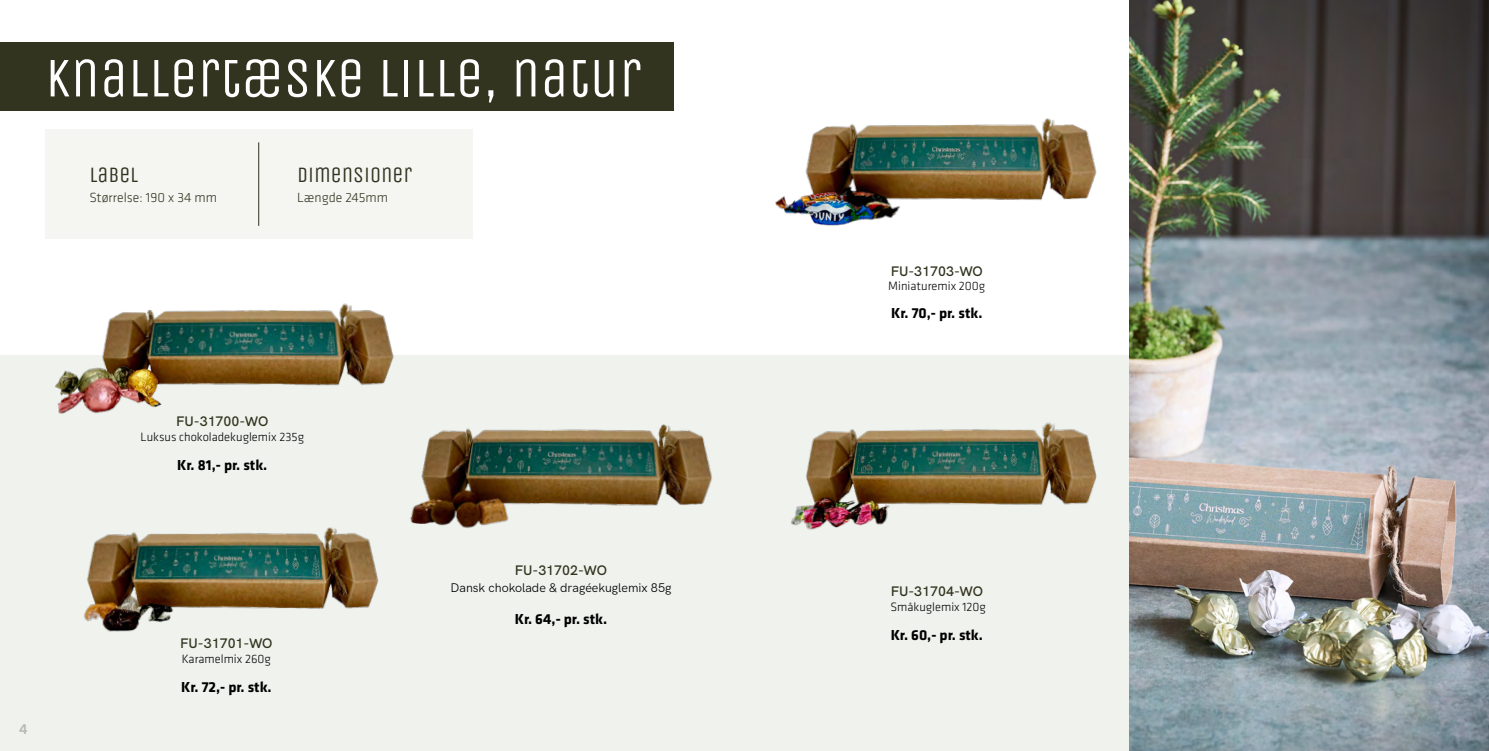
<style>
.page{position:relative;width:1489px;height:751px;background:#fff}
.page>*{position:absolute;margin:0;border:0;box-sizing:border-box;transform-origin:0 0}
.t1{font:56px "Unica One";color:#fff}
.t2{font:21.75px "Unica One";color:#32341f}
.t3{font:700 15px "Klavika Basic";color:#000}
.t4{font:500 15px "Klavika Basic";color:#bcb7b8}
.t5{font:600 13.75px "HK Grotesk";color:#32341f}
.t6{font:300 13.75px "Klavika Basic";color:#32341f}
.t7{font:300 12.5px "Klavika Basic";color:#000}
.t8{font:12.5px "HK Grotesk";color:#000}
</style>
<div class="page">
<div style="left:0;top:355px;width:1488px;height:395px;background:#f0f2ed"></div>
<div style="left:0;top:42px;width:673px;height:68px;background:#32341f"></div>
<img style="left:55px;top:303px;width:339px;height:111px">
<img style="left:84px;top:527px;width:295px;height:105px">
<img style="left:775px;top:118px;width:322px;height:108px">
<img style="left:410px;top:424px;width:302px;height:105px">
<img style="left:791px;top:422px;width:306px;height:108px">
<div style="left:45px;top:129px;width:427px;height:109px;background:#f5f5f2"></div>
<hr style="left:258px;top:142px;width:1px;height:84px;background:#32341f">
<img style="left:1129px;top:0;width:359px;height:750px">
<h1 class="t1" style="left:45px;top:38px;width:598px">KNALLERTÆSKE LILLE, NATUR</h1>
<h2 class="t2" style="left:89px;top:159px;width:51px">LABEL</h2>
<p class="t6" style="left:89px;top:189px;width:129px">Størrelse: 190 x 34 mm</p>
<h2 class="t2" style="left:297px;top:159px;width:116px">DIMENSIONER</h2>
<p class="t6" style="left:297px;top:189px;width:92px">Længde 245mm</p>
<p class="t4" style="left:19px;top:718px;width:10px">4</p>
<p class="t5" style="left:176px;top:410px;width:94px">FU-31700-WO</p>
<p class="t7" style="left:141px;top:428px;width:165px">Luksus chokoladekuglemix 235g</p>
<p class="t3" style="left:177px;top:453px;width:92px">Kr. 81,- pr. stk.</p>
<p class="t5" style="left:180px;top:632px;width:94px">FU-31701-WO</p>
<p class="t7" style="left:182px;top:650px;width:91px">Karamelmix 260g</p>
<p class="t3" style="left:181px;top:675px;width:92px">Kr. 72,- pr. stk.</p>
<p class="t5" style="left:515px;top:559px;width:94px">FU-31702-WO</p>
<p class="t8" style="left:450px;top:578px;width:222px">Dansk chokolade &amp; dragéekuglemix 85g</p>
<p class="t3" style="left:514px;top:607px;width:94px">Kr. 64,- pr. stk.</p>
<p class="t5" style="left:890px;top:260px;width:94px">FU-31703-WO</p>
<p class="t7" style="left:888px;top:278px;width:99px">Miniaturemix 200g</p>
<p class="t3" style="left:891px;top:302px;width:93px">Kr. 70,- pr. stk.</p>
<p class="t5" style="left:890px;top:580px;width:94px">FU-31704-WO</p>
<p class="t7" style="left:890px;top:598px;width:97px">Småkuglemix 120g</p>
<p class="t3" style="left:890px;top:623px;width:94px">Kr. 60,- pr. stk.</p>
</div>
